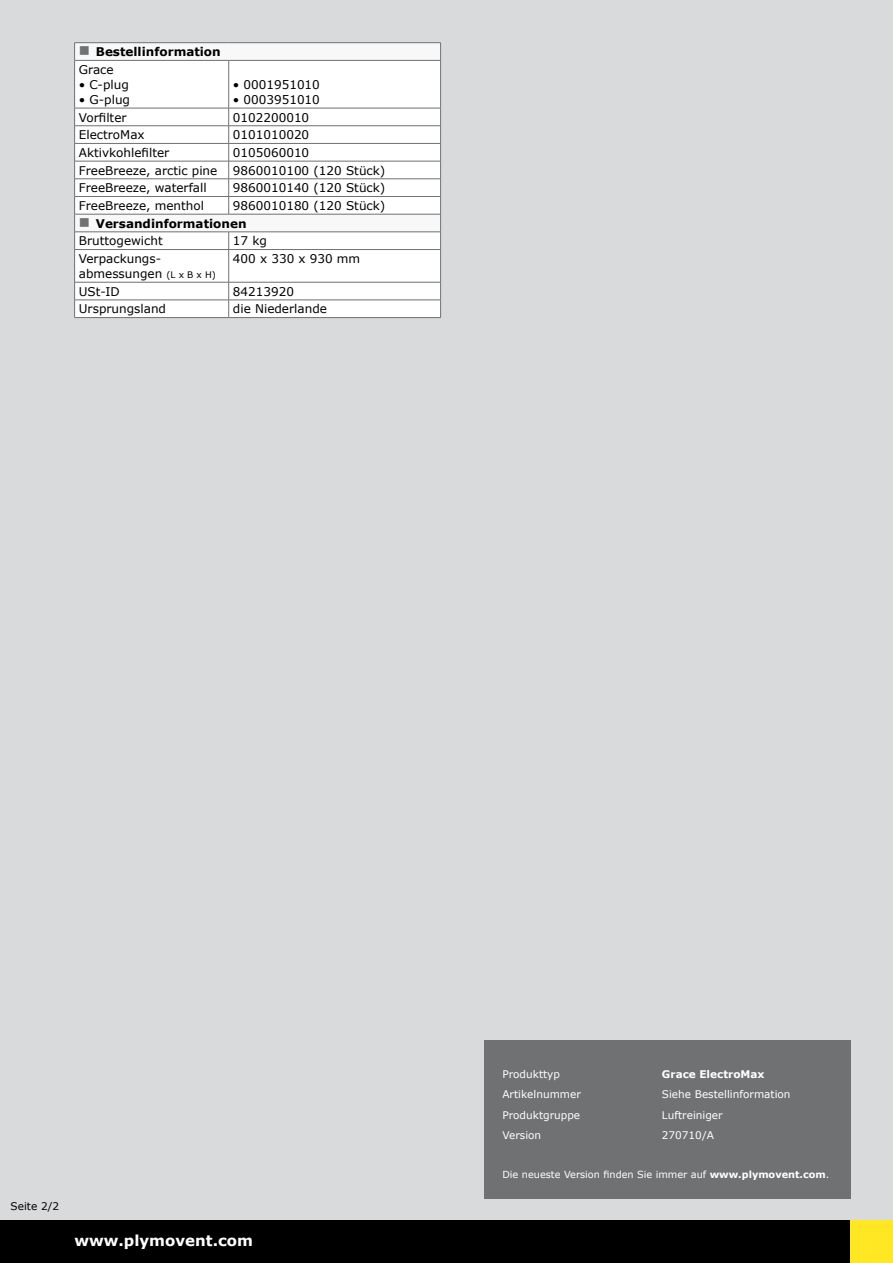
<style>
.page{position:relative;width:893px;height:1263px;background:#d9dadb}
.page>*{position:absolute;margin:0;border:0;box-sizing:border-box;transform-origin:0 0}
.t1{font:700 15px "Verdana";color:#fff}
.t2{font:12px/15px "Verdana";color:#000}
.t3{font:700 12px "Verdana";color:#000}
.t4{font:10.5px "Verdana";color:#fff}
.t5{font:700 10.5px "Verdana";color:#fff}
.t6{font:10.5px "Verdana";color:#000}
.t7{font:9.75px "Verdana";color:#fff}
.s1{font-size:9px}
.s2{font-weight:700}
</style>
<div class="page">
<div style="left:0;top:1220px;width:893px;height:43px;background:#000"></div>
<div style="left:850px;top:1220px;width:43px;height:43px;background:#ffe823"></div>
<div style="left:89px;top:44px;width:351px;height:16px;background:#f8f8f8"></div>
<div style="left:75px;top:61px;width:365px;height:47px;background:#fff"></div>
<div style="left:75px;top:109px;width:365px;height:208px;background:#fff"></div>
<hr style="left:74px;top:42px;width:155px;height:1px;background:#707173">
<hr style="left:229px;top:42px;width:212px;height:1px;background:#707173">
<svg style="left:440px;top:43px;width:1px;height:17px"></svg>
<hr style="left:74px;top:60px;width:155px;height:1px;background:#707173">
<hr style="left:74px;top:61px;width:1px;height:47px;background:#707173">
<hr style="left:229px;top:60px;width:212px;height:1px;background:#707173">
<hr style="left:228px;top:61px;width:1px;height:47px;background:#707173">
<hr style="left:440px;top:61px;width:1px;height:47px;background:#707173">
<hr style="left:74px;top:108px;width:155px;height:1px;background:#707173">
<hr style="left:229px;top:108px;width:212px;height:1px;background:#707173">
<hr style="left:74px;top:125px;width:155px;height:1px;background:#707173">
<hr style="left:229px;top:125px;width:212px;height:1px;background:#707173">
<hr style="left:74px;top:143px;width:155px;height:1px;background:#707173">
<hr style="left:229px;top:143px;width:212px;height:1px;background:#707173">
<hr style="left:74px;top:161px;width:155px;height:1px;background:#707173">
<hr style="left:229px;top:161px;width:212px;height:1px;background:#707173">
<hr style="left:74px;top:179px;width:155px;height:1px;background:#707173">
<hr style="left:229px;top:179px;width:212px;height:1px;background:#707173">
<hr style="left:74px;top:196px;width:155px;height:1px;background:#707173">
<hr style="left:229px;top:196px;width:212px;height:1px;background:#707173">
<svg style="left:228px;top:108px;width:1px;height:106px"></svg>
<hr style="left:74px;top:214px;width:155px;height:1px;background:#707173">
<hr style="left:229px;top:214px;width:212px;height:1px;background:#707173">
<hr style="left:74px;top:232px;width:155px;height:1px;background:#707173">
<hr style="left:229px;top:232px;width:212px;height:1px;background:#707173">
<svg style="left:228px;top:232px;width:1px;height:17px"></svg>
<svg style="left:440px;top:108px;width:1px;height:141px"></svg>
<hr style="left:74px;top:249px;width:155px;height:1px;background:#707173">
<hr style="left:74px;top:250px;width:1px;height:32px;background:#707173">
<hr style="left:229px;top:249px;width:212px;height:1px;background:#707173">
<hr style="left:228px;top:250px;width:1px;height:32px;background:#707173">
<hr style="left:440px;top:250px;width:1px;height:32px;background:#707173">
<hr style="left:74px;top:282px;width:155px;height:1px;background:#707173">
<hr style="left:229px;top:282px;width:212px;height:1px;background:#707173">
<hr style="left:74px;top:300px;width:155px;height:1px;background:#707173">
<svg style="left:74px;top:282px;width:1px;height:35px"></svg>
<hr style="left:229px;top:300px;width:212px;height:1px;background:#707173">
<svg style="left:228px;top:282px;width:1px;height:35px"></svg>
<svg style="left:440px;top:282px;width:1px;height:35px"></svg>
<hr style="left:74px;top:317px;width:155px;height:1px;background:#707173">
<hr style="left:229px;top:317px;width:212px;height:1px;background:#707173">
<div style="left:484px;top:1040px;width:366px;height:159px;background:#707173"></div>
<svg style="left:74px;top:43px;width:15px;height:17px"></svg>
<svg style="left:74px;top:108px;width:15px;height:141px;background:#ededed"></svg>
<p class="t3" style="left:96px;top:44px;width:126px">Bestellinformation</p>
<p class="t2" style="left:79px;top:62px;width:36px">Grace</p>
<p class="t2" style="left:79px;top:77px;width:52px">• C-plug</p>
<p class="t2" style="left:79px;top:92px;width:53px">• G-plug</p>
<p class="t2" style="left:233px;top:77px;width:88px">• 0001951010</p>
<p class="t2" style="left:233px;top:92px;width:88px">• 0003951010</p>
<p class="t2" style="left:79px;top:109px;width:49px">Vorfilter</p>
<p class="t2" style="left:233px;top:109px;width:78px">0102200010</p>
<p class="t2" style="left:79px;top:127px;width:67px">ElectroMax</p>
<p class="t2" style="left:233px;top:127px;width:78px">0101010020</p>
<p class="t2" style="left:79px;top:145px;width:92px">Aktivkohlefilter</p>
<p class="t2" style="left:233px;top:145px;width:78px">0105060010</p>
<p class="t2" style="left:79px;top:162px;width:140px">FreeBreeze, arctic pine</p>
<p class="t2" style="left:233px;top:162px;width:154px">9860010100 (120 Stück)</p>
<p class="t2" style="left:79px;top:180px;width:129px">FreeBreeze, waterfall</p>
<p class="t2" style="left:233px;top:180px;width:154px">9860010140 (120 Stück)</p>
<p class="t2" style="left:79px;top:198px;width:127px">FreeBreeze, menthol</p>
<p class="t2" style="left:233px;top:198px;width:154px">9860010180 (120 Stück)</p>
<p class="t3" style="left:96px;top:216px;width:152px">Versandinformationen</p>
<p class="t2" style="left:79px;top:233px;width:85px">Bruttogewicht</p>
<p class="t2" style="left:233px;top:233px;width:36px">17 kg</p>
<p class="t2" style="left:79px;top:251px;width:139px">Verpackungs&shy;abmessungen <span class="s1">(L x B x H)</span></p>
<p class="t2" style="left:233px;top:251px;width:129px">400 x 330 x 930 mm</p>
<p class="t2" style="left:79px;top:283px;width:43px">USt-ID</p>
<p class="t2" style="left:233px;top:283px;width:63px">84213920</p>
<p class="t2" style="left:79px;top:301px;width:89px">Ursprungsland</p>
<p class="t2" style="left:233px;top:301px;width:96px">die Niederlande</p>
<p class="t6" style="left:11px;top:1199px;width:50px">Seite 2/2</p>
<p class="t1" style="left:74px;top:1231px;width:180px">www.plymovent.com</p>
<p class="t4" style="left:502px;top:1067px;width:59px">Produkttyp</p>
<p class="t5" style="left:662px;top:1067px;width:104px">Grace E lectroM ax</p>
<p class="t4" style="left:502px;top:1087px;width:80px">Artikelnummer</p>
<p class="t4" style="left:662px;top:1087px;width:130px">Siehe Bestellinformation</p>
<p class="t4" style="left:502px;top:1108px;width:79px">Produktgruppe</p>
<p class="t4" style="left:662px;top:1108px;width:62px">Luftreiniger</p>
<p class="t4" style="left:502px;top:1128px;width:40px">Version</p>
<p class="t4" style="left:662px;top:1128px;width:54px">270710/A</p>
<p class="t7" style="left:502px;top:1168px;width:328px">Die neueste Version finden Sie immer auf <span class="s2">www.plymovent.com</span>.</p>
</div>
